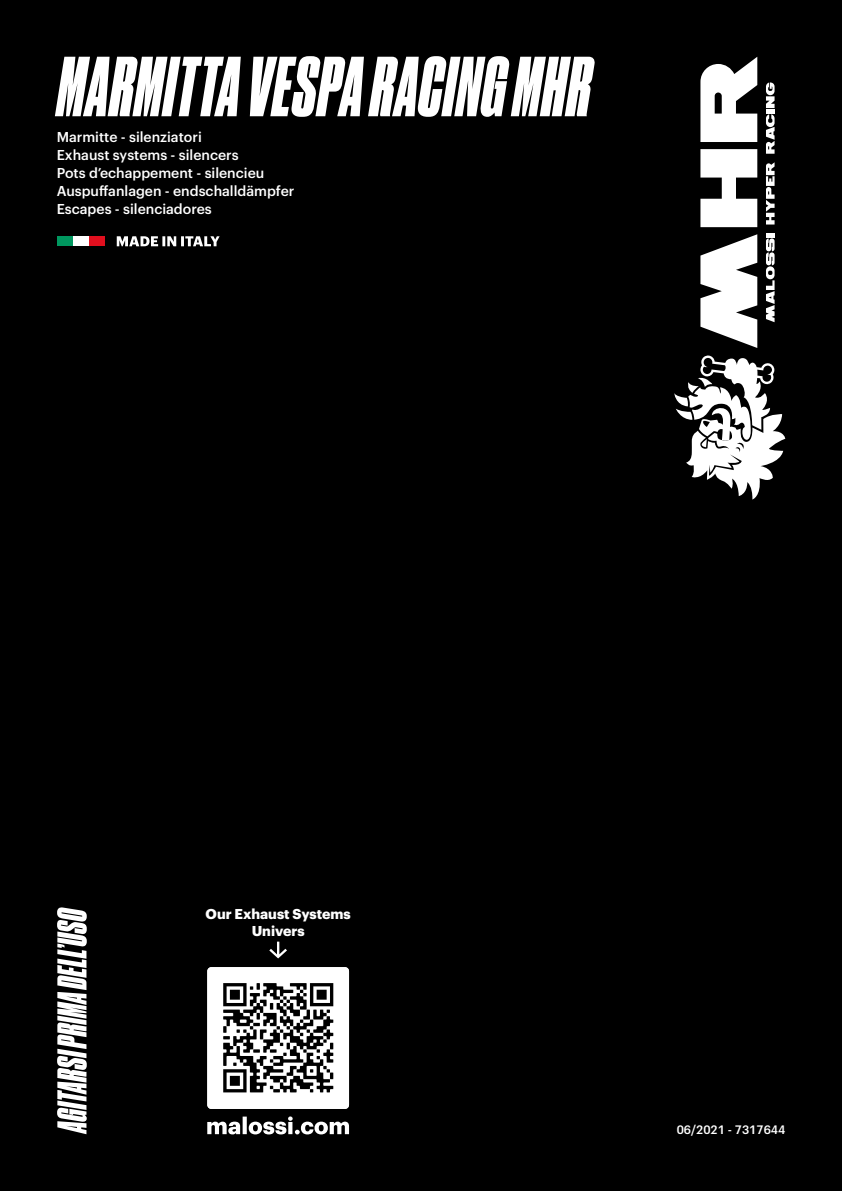
<style>
.page{position:relative;width:842px;height:1191px;background:#000}
.page>*{position:absolute;margin:0;border:0;box-sizing:border-box;transform-origin:0 0}
.COP_-_Nome_Prodotto{font:italic 80px "Druk Condensed Super";letter-spacing:.02em;color:#fff}
.COP_-_Descrizione_pr{font:500 14px "Graphik";color:#fff}
.COP_-_QR_Code{font:700 14px/16.8px "Graphik";color:#fff;text-align:center}
.COP_-_Codice_istruzi{font:500 12px "Graphik";color:#fff}
</style>
<div class="page">
<svg style="left:700px;top:57px;width:57px;height:85px"></svg>
<svg style="left:700px;top:234px;width:57px;height:114px"></svg>
<svg style="left:700px;top:149px;width:57px;height:78px"></svg>
<svg style="left:766px;top:162px;width:8px;height:62px"></svg>
<svg style="left:766px;top:233px;width:8px;height:89px"></svg>
<svg style="left:766px;top:82px;width:8px;height:72px"></svg>
<svg style="left:674px;top:355px;width:111px;height:144px"></svg>
<svg style="left:57px;top:907px;width:30px;height:227px"></svg>
<svg style="left:117px;top:236px;width:103px;height:10px"></svg>
<div style="left:57px;top:236px;width:16px;height:10px;background:#00975f"></div>
<div style="left:73px;top:236px;width:16px;height:10px;background:#fff"></div>
<div style="left:89px;top:236px;width:15px;height:10px;background:#e10f1e"></div>
<svg style="left:207px;top:1116px;width:142px;height:18px"></svg>
<img style="left:207px;top:967px;width:142px;height:142px">
<svg style="left:269px;top:941px;width:18px;height:17px"></svg>
<p class="COP_-_Nome_Prodotto" style="left:57px;top:38px;width:534px">MARMITTA VESPA RACING MHR</p>
<p class="COP_-_Descrizione_pr" style="left:57px;top:126px;width:147px">Marmitte - silenziatori</p>
<p class="COP_-_Descrizione_pr" style="left:57px;top:144px;width:183px">Exhaust systems - silencers</p>
<p class="COP_-_Descrizione_pr" style="left:57px;top:162px;width:209px">Pots d’echappement - silencieu</p>
<p class="COP_-_Descrizione_pr" style="left:57px;top:180px;width:239px">Auspuffanlagen - endschalldämpfer</p>
<p class="COP_-_Descrizione_pr" style="left:57px;top:198px;width:157px">Escapes - silenciadores</p>
<p class="COP_-_QR_Code" style="left:206px;top:904px;width:147px">Our Exhaust Systems<br>Univers</p>
<p class="COP_-_Codice_istruzi" style="left:677px;top:1120px;width:110px">06/2021 - 7317644</p>
</div>
